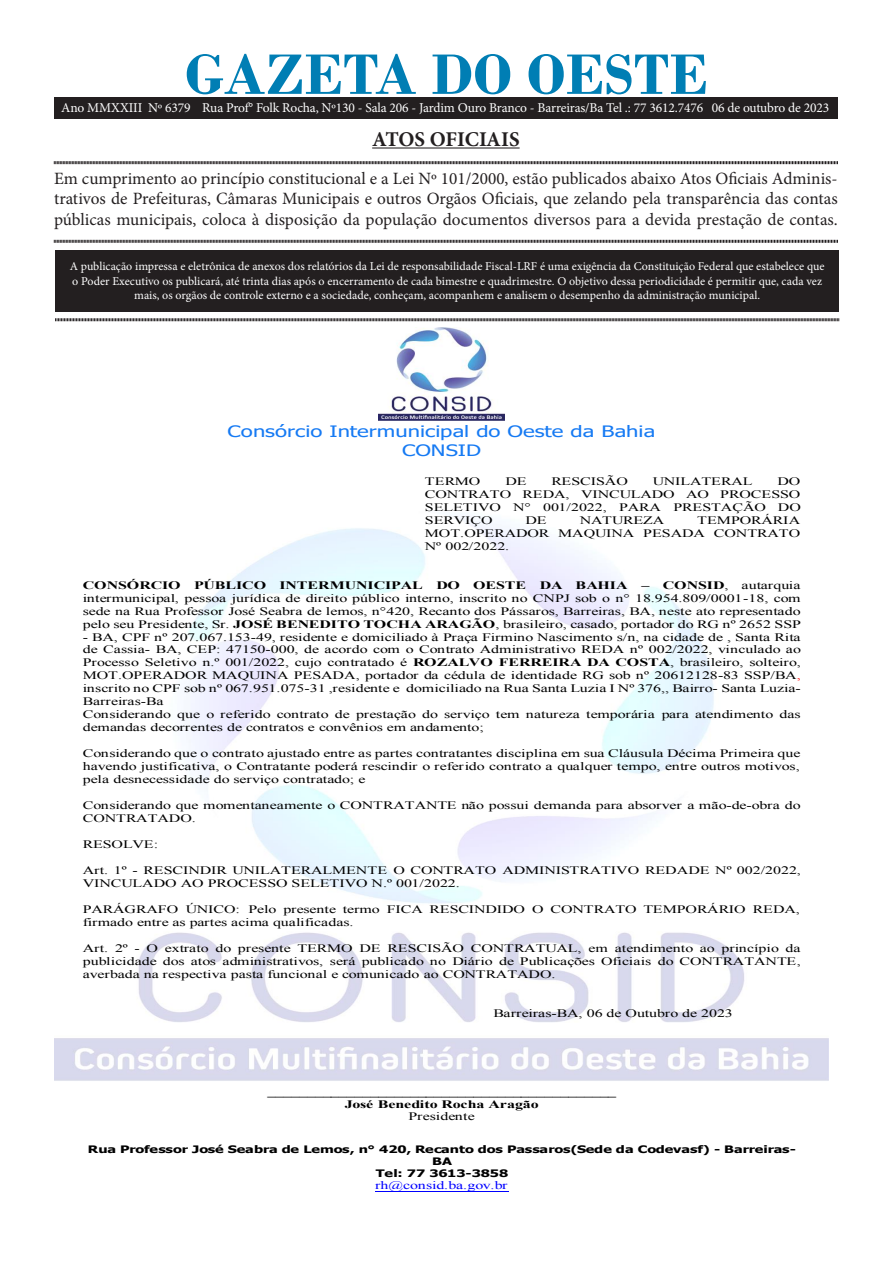
<style>
.page{position:relative;width:893px;height:1263px;background:#fff}
.page>*{position:absolute;margin:0;border:0;box-sizing:border-box;transform-origin:0 0}
.t1{font:700 60px "Bodoni";color:#007eb4}
.t2{font:700 21px "Minion Pro";letter-spacing:-.005em;color:#231f20}
.t3{font:17.25px/20.7px "Minion Pro";color:#231f20;text-align:justify}
.t4{font:15.75px/19.2px "Tahoma";color:#167af3;text-align:center;scale:1.4 1}
.t5{font:13.5px "Minion Pro";letter-spacing:-.01em;color:#fff}
.t6{font:12px/14.4px "Minion Pro";color:#fff;text-align:center}
.t7{font:11.4px/13px "Times New Roman";letter-spacing:-.005em;color:#000;text-align:justify;scale:1.4 1}
.t8{font:700 11.4px/12.9px "Times New Roman";color:#000;text-align:center;scale:1.4 1}
.t9{font:11.4px "Times New Roman";letter-spacing:-.01em;color:#00f;scale:1.4 1}
.t10{font:700 10.35px/12.3px "Tahoma";letter-spacing:-.005em;color:#000;text-align:center;scale:1.4 1}
.s1{font-weight:700}
.s2{color:#f00}
.s3{font-weight:400}
</style>
<div class="page">
<div style="left:55px;top:250px;width:784px;height:61px;background:#231f20"></div>
<hr style="left:372px;top:147px;width:148px;height:2px;background:#231f20">
<svg style="left:54px;top:161px;width:784px;height:4px;background:#908e8e"></svg>
<svg style="left:54px;top:239px;width:784px;height:4px;background:#908e8e"></svg>
<svg style="left:55px;top:318px;width:784px;height:4px;background:#908e8e"></svg>
<div style="left:54px;top:98px;width:784px;height:20px;background:#231f20"></div>
<img style="left:54px;top:521px;width:775px;height:560px">
<hr style="left:375px;top:1191px;width:133px;height:1px;background:#00f">
<img style="left:379px;top:328px;width:126px;height:93px">
<p class="t1" style="left:185px;top:39px;width:525px">GAZETA DO OESTE</p>
<p class="t2" style="left:372px;top:124px;width:149px">ATOS OFICIAIS</p>
<p class="t3" style="left:54px;top:168px;width:785px">Em cumprimento ao princípio constitucional e a Lei Nº 101/2000, estão publicados abaixo Atos Oficiais Adminis&shy;trativos de Prefeituras, Câmaras Municipais e outros Orgãos Oficiais, que zelando pela transparência das contas públicas municipais, coloca à disposição da população documentos diversos para a devida prestação de contas.</p>
<p class="t6" style="left:70px;top:259px;width:756px">A publicação impressa e eletrônica de anexos dos relatórios da Lei de responsabilidade Fiscal-LRF é uma exigência da Constituição Federal que estabelece que o Poder Executivo os publicará, até trinta dias após o encerramento de cada bimestre e quadrimestre. O objetivo dessa periodicidade é permitir que, cada vez mais, os orgãos de controle externo e a sociedade, conheçam, acompanhem e analisem o desempenho da administração municipal.</p>
<p class="t5" style="left:61px;top:98px;width:769px">Ano MMXXIII Nº 6379 Rua Prof° Folk Rocha, Nº130 - Sala 206 - Jardim Ouro Branco - Barreiras/Ba Tel .: 77 3612.7476 06 de outubro de 2023</p>
<p class="t4" style="left:228px;top:422px;width:307px">Consórcio Intermunicipal do Oeste da Bahia<br>CONSID</p>
<p class="t7" style="left:425px;top:474px;width:41px">TERMO</p>
<p class="t7" style="left:505px;top:474px;width:17px">DE</p>
<p class="t7" style="left:551px;top:474px;width:56px">RESCISÃO</p>
<p class="t7" style="left:653px;top:474px;width:73px">UNILATERAL</p>
<p class="t7" style="left:425px;top:474px;width:270px;text-indent:352px">DO CONTRATO REDA, VINCULADO AO PROCESSO SELETIVO N° 001/2022, PARA PRESTAÇÃO DO SERVIÇO</p>
<p class="t7" style="left:425px;top:513px;width:270px;text-indent:272px">TEMPORÁRIA MOT.OPERADOR MAQUINA PESADA CONTRATO Nº 002/2022.</p>
<p class="t7" style="left:83px;top:578px;width:514px"><span class="s1">CONSÓRCIO PÚBLICO INTERMUNICIPAL DO OESTE DA BAHIA – CONSID</span>, autarquia intermunicipal, pessoa jurídica de direito público interno, inscrito no CNPJ sob o n° 18.954.809/0001-18, com sede na Rua Professor José Seabra de lemos, n°420, Recanto dos Pássaros, Barreiras, BA, neste ato representado pelo seu Presidente, Sr. <span class="s1">JOSÉ BENEDITO TOCHA ARAGÃO</span>, brasileiro, casado, portador do RG nº 2652 SSP</p>
<p class="t7" style="left:83px;top:630px;width:515px;text-align:left">- BA, CPF nº 207.067.153-49, residente e domiciliado à Praça Firmino Nascimento s/n, na cidade de , Santa Rita de Cassia- BA, CEP: 47150-000, de acordo com o Contrato Administrativo REDA nº 002/2022, vinculado ao Processo Seletivo n.º 001/2022, cujo contratado é <span class="s1">ROZALVO FERREIRA DA COSTA</span>, brasileiro, solteiro, MOT.OPERADOR MAQUINA PESADA, portador da cédula de identidade RG sob nº 20612128-83 SSP/BA<span class="s2">, </span>inscrito no CPF sob nº 067.951.075-31 ,residente e domiciliado na Rua Santa Luzia I Nº 376,, Bairro- Santa Luzia-Barreiras-Ba<br>Considerando que o referido contrato de prestação do serviço tem natureza temporária para atendimento das demandas decorrentes de contratos e convênios em andamento;</p>
<p class="t7" style="left:83px;top:747px;width:514px">Considerando que o contrato ajustado entre as partes contratantes disciplina em sua Cláusula Décima Primeira que havendo justificativa, o Contratante poderá rescindir o referido contrato a qualquer tempo, entre outros motivos, pela desnecessidade do serviço contratado; e</p>
<p class="t7" style="left:83px;top:798px;width:514px">Considerando que momentaneamente o CONTRATANTE não possui demanda para absorver a mão-de-obra do<br>CONTRATADO.</p>
<p class="t7" style="left:83px;top:837px;width:55px">RESOLVE:</p>
<p class="t7" style="left:83px;top:863px;width:514px">Art. 1º - RESCINDIR UNILATERALMENTE O CONTRATO ADMINISTRATIVO REDADE Nº 002/2022,<br>VINCULADO AO PROCESSO SELETIVO N.º 001/2022.</p>
<p class="t7" style="left:83px;top:902px;width:514px">PARÁGRAFO ÚNICO: Pelo presente termo FICA RESCINDIDO O CONTRATO TEMPORÁRIO REDA, firmado entre as partes acima qualificadas.</p>
<p class="t7" style="left:83px;top:941px;width:514px">Art. 2º - O extrato do presente TERMO DE RESCISÃO CONTRATUAL, em atendimento ao princípio da publicidade dos atos administrativos, será publicado no Diário de Publicações Oficiais do CONTRATANTE, averbada na respectiva pasta funcional e comunicado ao CONTRATADO.</p>
<p class="t7" style="left:493px;top:1006px;width:172px">Barreiras-BA, 06 de Outubro de 2023</p>
<p class="t7" style="left:526px;top:513px;width:17px">DE</p>
<p class="t7" style="left:580px;top:513px;width:62px">NATUREZA</p>
<p class="t8" style="left:267px;top:1084px;width:251px">____________________________________________<br>José Benedito Rocha Aragão<br><span class="s3">Presidente</span></p>
<p class="t10" style="left:88px;top:1143px;width:507px">Rua Professor José Seabra de Lemos, n° 420, Recanto dos Passaros(Sede da Codevasf) - Barreiras-<br>BA<br>Tel: 77 3613-3858</p>
<p class="t9" style="left:375px;top:1178px;width:96px">rh@consid.ba.gov.br</p>
</div>
